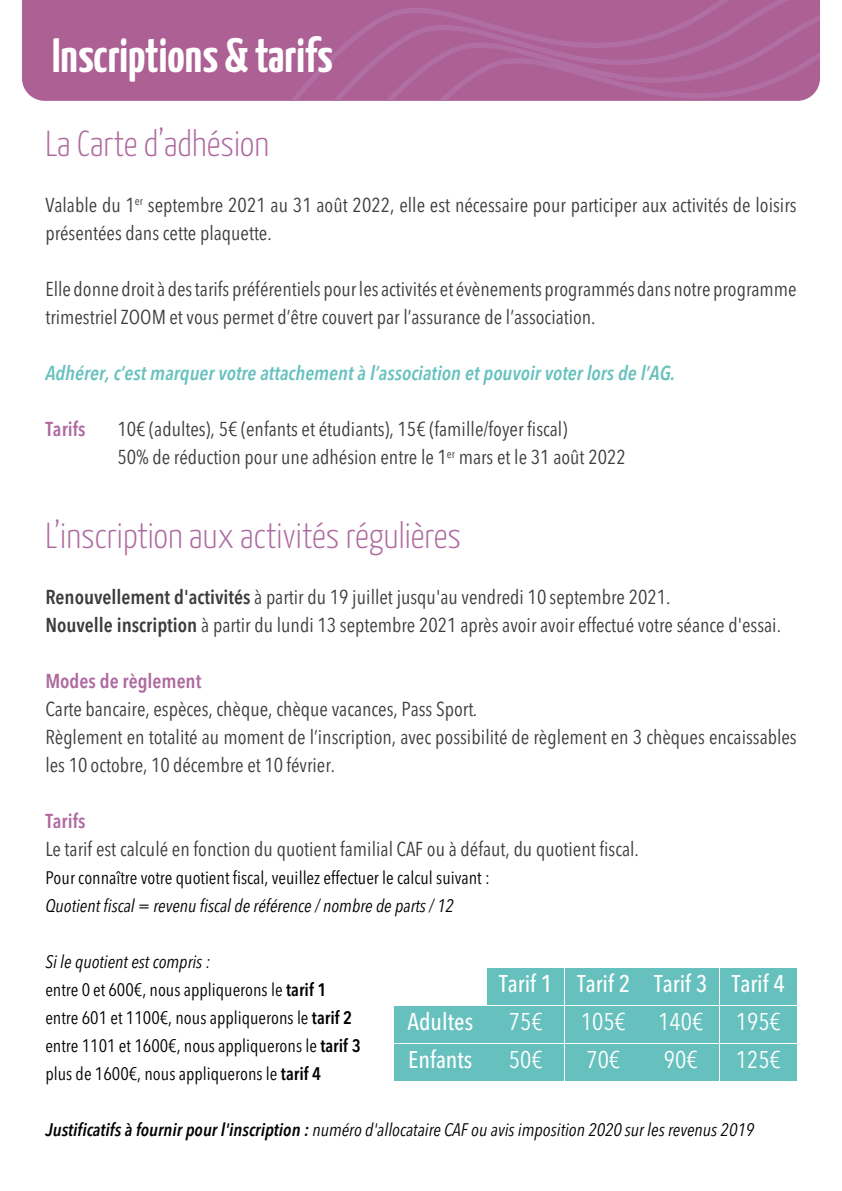
<style>
.page{position:relative;width:842px;height:1191px;background:#fff}
.page>*{position:absolute;margin:0;border:0;box-sizing:border-box;transform-origin:0 0}
.t1{font:700 48px "Yanone Kaffeesatz";color:#fff}
.t2{font:300 36px "Yanone Kaffeesatz";color:#ae6aa0}
.t3{font:500 condensed 24px "Avenir Next";color:#fff}
.t4{font:condensed 24px "Avenir Next";color:#fff}
.t5{font:condensed 20px/28px "Avenir Next";color:#3c3c3b}
.t6{font:italic 600 condensed 20px "Avenir Next";color:#66c1be}
.t7{font:600 condensed 20px "Avenir Next";color:#ae6aa0}
.t8{font:condensed 18px/28px "Avenir Next";color:#000}
.t9{font:italic condensed 18px "Avenir Next";color:#000}
.s1{font-weight:600}
.s2{font-style:italic}
</style>
<div class="page">
<div style="left:22px;top:0;width:227px;height:101px;background:#ac6094"></div>
<svg style="left:249px;top:0;width:571px;height:101px;background:#ac6296"></svg>
<div style="left:394px;top:1006px;width:92px;height:36px;background:#66c1be"></div>
<div style="left:487px;top:1006px;width:77px;height:36px;background:#66c1be"></div>
<div style="left:642px;top:1006px;width:77px;height:36px;background:#66c1be"></div>
<div style="left:565px;top:1006px;width:77px;height:36px;background:#66c1be"></div>
<div style="left:720px;top:1006px;width:77px;height:36px;background:#66c1be"></div>
<div style="left:487px;top:968px;width:77px;height:37px;background:#66c1be"></div>
<div style="left:642px;top:968px;width:77px;height:37px;background:#66c1be"></div>
<div style="left:565px;top:968px;width:77px;height:37px;background:#66c1be"></div>
<div style="left:720px;top:968px;width:77px;height:37px;background:#66c1be"></div>
<div style="left:394px;top:1043px;width:92px;height:37px;background:#66c1be"></div>
<div style="left:487px;top:1043px;width:77px;height:37px;background:#66c1be"></div>
<div style="left:642px;top:1043px;width:77px;height:37px;background:#66c1be"></div>
<div style="left:565px;top:1043px;width:77px;height:37px;background:#66c1be"></div>
<div style="left:720px;top:1043px;width:77px;height:37px;background:#66c1be"></div>
<h1 class="t1" style="left:52px;top:21px;width:282px">Inscriptions &amp; tarifs</h1>
<h2 class="t2" style="left:45px;top:118px;width:225px">La Carte d’adhésion</h2>
<p class="t5" style="left:45px;top:191px;width:753px">Valable du 1<sup>er</sup> septembre 2021 au 31 août 2022, elle est nécessaire pour participer aux activités de loisirs présentées dans cette plaquette.</p>
<p class="t5" style="left:45px;top:275px;width:753px">Elle donne droit à des tarifs préférentiels pour les activités et évènements programmés dans notre programme trimestriel ZOOM et vous permet d’être couvert par l’assurance de l’association.</p>
<p class="t6" style="left:45px;top:361px;width:631px">Adhérer, c’est marquer votre attachement à l’association et pouvoir voter lors de l’AG.</p>
<p class="t7" style="left:45px;top:417px;width:42px">Tarifs</p>
<p class="t5" style="left:117px;top:415px;width:510px">10€ (adultes), 5€ (enfants et étudiants), 15€ (famille/foyer fiscal)<br>50% de réduction pour une adhésion entre le 1<sup>er</sup> mars et le 31 août 2022</p>
<h2 class="t2" style="left:45px;top:510px;width:417px">L’inscription aux activités régulières</h2>
<p class="t5" style="left:45px;top:583px;width:737px"><span class="s1">Renouvellement d'activités</span> à partir du 19 juillet jusqu'au vendredi 10 septembre 2021.<br><span class="s1">Nouvelle inscription</span> à partir du lundi 13 septembre 2021 après avoir avoir effectué votre séance d'essai.</p>
<p class="t7" style="left:45px;top:669px;width:158px">Modes de règlement</p>
<p class="t5" style="left:45px;top:695px;width:753px">Carte bancaire, espèces, chèque, chèque vacances, Pass Sport.<br>Règlement en totalité au moment de l’inscription, avec possibilité de règlement en 3 chèques encaissables les 10 octobre, 10 décembre et 10 février.</p>
<p class="t7" style="left:45px;top:809px;width:42px">Tarifs</p>
<p class="t5" style="left:45px;top:835px;width:595px">Le tarif est calculé en fonction du quotient familial CAF ou à défaut, du quotient fiscal.</p>
<p class="t8" style="left:45px;top:864px;width:446px">Pour connaître votre quotient fiscal, veuillez effectuer le calcul suivant :</p>
<p class="t9" style="left:45px;top:895px;width:410px">Quotient fiscal = revenu fiscal de référence / nombre de parts / 12</p>
<p class="t8" style="left:45px;top:948px;width:317px"><span class="s2">Si le quotient est compris :<br></span>entre 0 et 600€, nous appliquerons le <span class="s1">tarif 1 </span>entre 601 et 1100€, nous appliquerons le <span class="s1">tarif 2 </span>entre 1101 et 1600€, nous appliquerons le <span class="s1">tarif 3 </span>plus de 1600€, nous appliquerons le <span class="s1">tarif 4</span></p>
<p class="t3" style="left:499px;top:969px;width:287px">Tarif 1 Tarif 2 Tarif 3 Tarif 4</p>
<p class="t3" style="left:407px;top:1007px;width:67px">Adultes</p>
<p class="t4" style="left:509px;top:1007px;width:35px">75€</p>
<p class="t4" style="left:581px;top:1007px;width:47px">105€</p>
<p class="t4" style="left:658px;top:1007px;width:47px">140€</p>
<p class="t4" style="left:736px;top:1007px;width:47px">195€</p>
<p class="t3" style="left:408px;top:1045px;width:66px">Enfants</p>
<p class="t4" style="left:509px;top:1045px;width:35px">50€</p>
<p class="t4" style="left:586px;top:1045px;width:35px">70€</p>
<p class="t4" style="left:664px;top:1045px;width:35px">90€</p>
<p class="t4" style="left:736px;top:1045px;width:47px">125€</p>
<p class="t9" style="left:45px;top:1119px;width:710px"><span class="s1">Justificatifs à fournir pour l'inscription :</span> numéro d'allocataire CAF ou avis imposition 2020 sur les revenus 2019</p>
</div>
